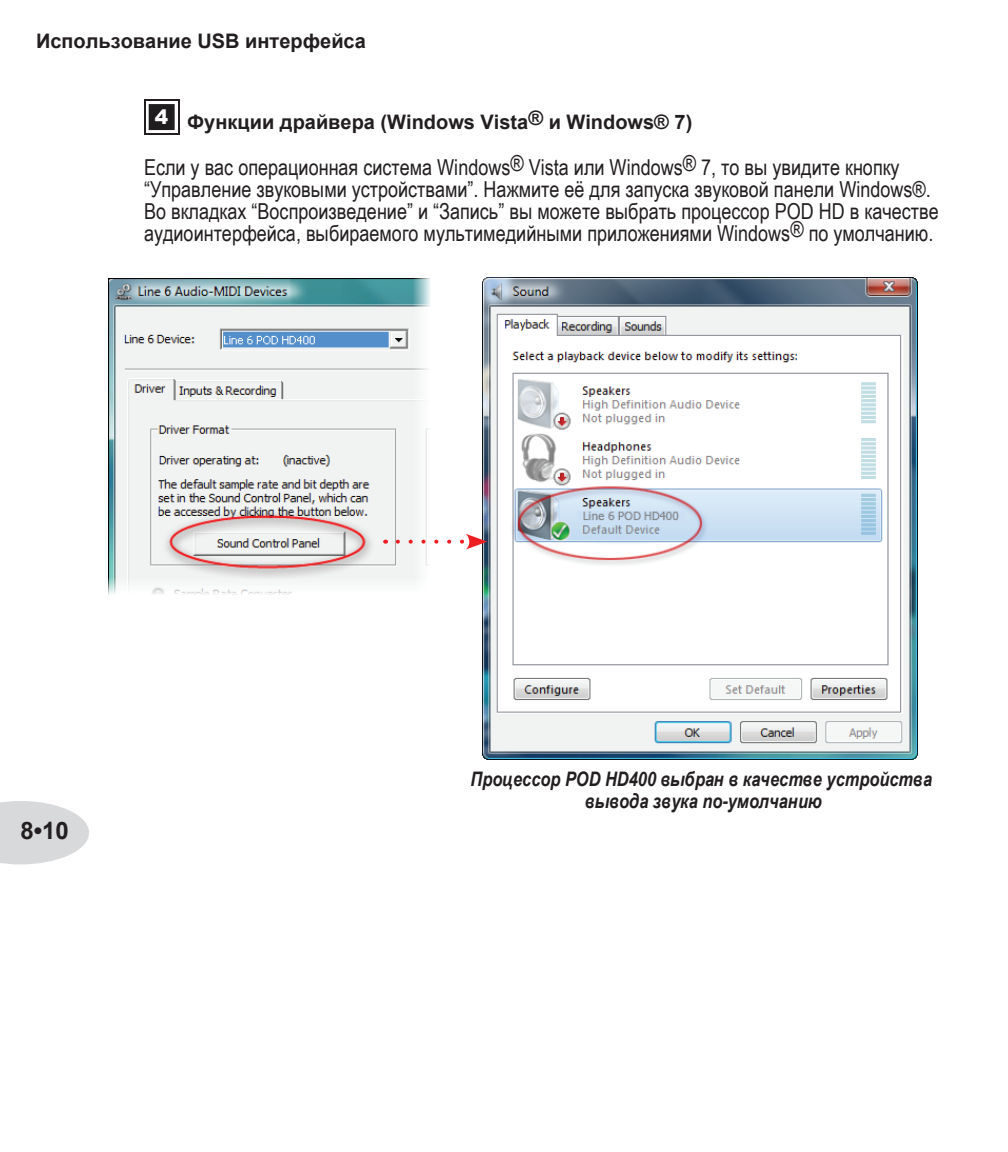
<style>
.page{position:relative;width:1008px;height:1152px;background:#fff}
.page>*{position:absolute;margin:0;border:0;box-sizing:border-box;transform-origin:0 0}
.t1{font:700 24px "Arial";color:#231f20}
.t2{font:22px/22px "Arial Narrow";color:#231f20}
.t3{font:700 20px "Arial";color:#231f20}
.t4{font:italic 700 20px/22px "Arial Narrow";color:#231f20;text-align:center}
</style>
<div class="page">
<svg style="left:0;top:801px;width:89px;height:63px"></svg>
<svg style="left:148px;top:104px;width:26px;height:27px"></svg>
<div style="left:144px;top:99px;width:36px;height:36px;border:2px solid #231f20"></div>
<div style="left:150px;top:105px;width:24px;height:24px;background:#201d1e"></div>
<div style="left:149px;top:104px;width:26px;height:26px;border:2px solid #231f20"></div>
<img style="left:109px;top:278px;width:322px;height:317px">
<img style="left:483px;top:278px;width:434px;height:482px">
<svg style="left:398px;top:534px;width:89px;height:15px"></svg>
<p class="t3" style="left:36px;top:27px;width:331px">Использование USB интерфейса</p>
<p class="t3" style="left:155px;top:109px;width:539px"><sup>4</sup> Функции драйвера (Windows Vista® и Windows® 7)</p>
<p class="t2" style="left:144px;top:155px;width:796px">Если у вас операционная система Windows® Vista или Windows® 7, то вы увидите кнопку “Управление звуковыми устройствами”. Нажмите её для запуска звуковой панели Windows®.<br>Во вкладках “Воспроизведение” и “Запись” вы можете выбрать процессор POD HD в качестве аудиоинтерфейса, выбираемого мультимедийными приложениями Windows® по умолчанию.</p>
<p class="t1" style="left:20px;top:815px;width:50px">8•10</p>
<p class="t4" style="left:471px;top:767px;width:463px">Процессор POD HD400 выбран в качестве устройства вывода звука по-умолчанию</p>
</div>
